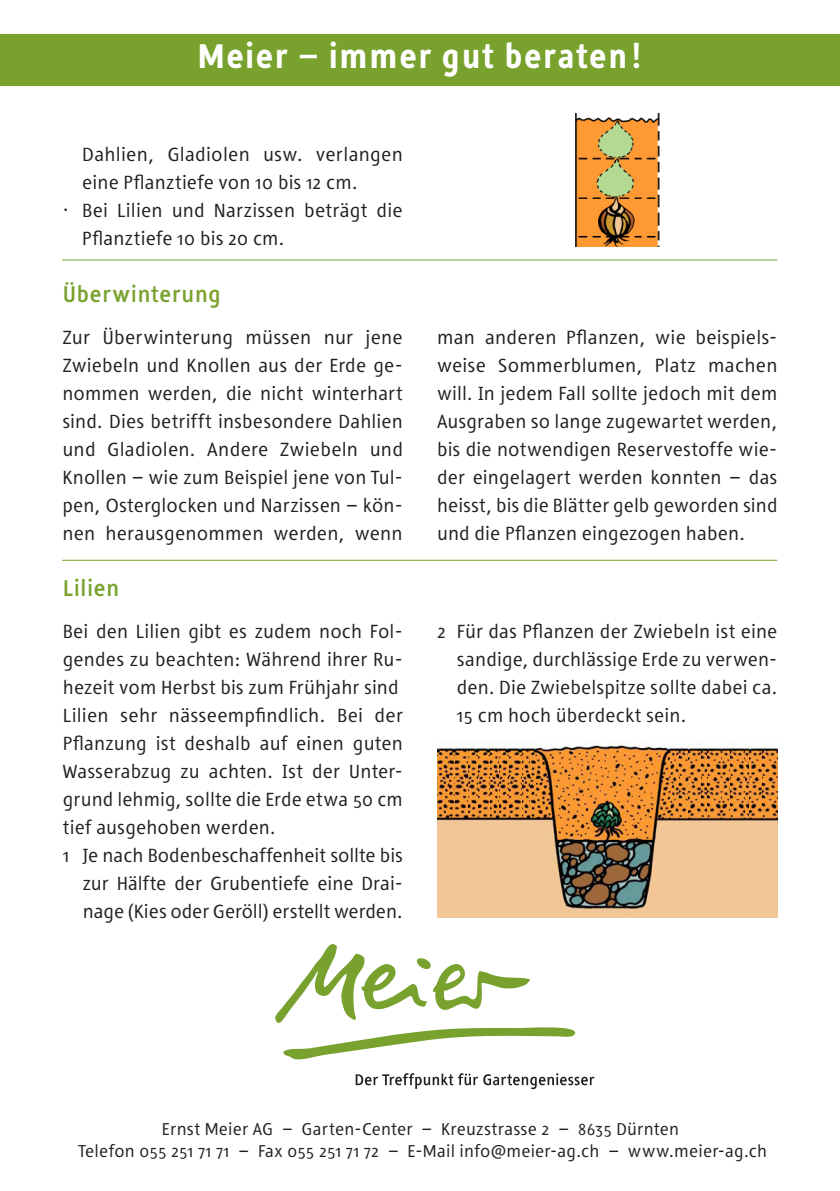
<style>
.page{position:relative;width:840px;height:1191px;background:#fff}
.page>*{position:absolute;margin:0;border:0;box-sizing:border-box;transform-origin:0 0}
._02_Headline{font:900 36px "Tara";letter-spacing:.01em;color:#fff}
._04_Thementitel{font:700 24px "Tara";letter-spacing:.005em;color:#78a22d}
._06_Grundtext{font:20px/28px "Tara";letter-spacing:.005em;color:#231f20;text-align:justify}
._07_Liste_Grundtext{font:20px/28px "Tara";letter-spacing:.005em;color:#231f20}
.adresse_A5{font:18px "Tara";letter-spacing:.01em;color:#231f20}
</style>
<div class="page">
<div style="left:0;top:34px;width:839px;height:51px;background:#78a22d"></div>
<svg style="left:355px;top:1073px;width:239px;height:16px"></svg>
<svg style="left:275px;top:944px;width:301px;height:116px"></svg>
<img style="left:575px;top:113px;width:84px;height:133px">
<img style="left:529px;top:741px;width:149px;height:176px">
<img style="left:521px;top:741px;width:8px;height:176px">
<img style="left:508px;top:741px;width:13px;height:176px">
<img style="left:498px;top:741px;width:10px;height:176px">
<img style="left:678px;top:741px;width:10px;height:176px">
<img style="left:688px;top:741px;width:13px;height:176px">
<img style="left:701px;top:747px;width:6px;height:170px">
<img style="left:707px;top:741px;width:22px;height:176px">
<img style="left:744px;top:741px;width:5px;height:176px">
<img style="left:489px;top:741px;width:9px;height:176px">
<img style="left:477px;top:741px;width:12px;height:176px">
<img style="left:454px;top:741px;width:23px;height:176px">
<img style="left:448px;top:743px;width:6px;height:174px">
<img style="left:437px;top:741px;width:11px;height:176px">
<img style="left:729px;top:741px;width:15px;height:176px">
<img style="left:749px;top:741px;width:27px;height:176px">
<hr style="left:62px;top:560px;width:714px;height:1px;background:#78a22d">
<hr style="left:62px;top:259px;width:714px;height:1px;background:#78a22d">
<p class="_02_Headline" style="left:197px;top:37px;width:447px">Meier – immer gut beraten!</p>
<p class="_07_Liste_Grundtext" style="left:82px;top:141px;width:322px">Dahlien, Gladiolen usw. verlangen eine Pflanztiefe von 10 bis 12 cm.</p>
<p class="_07_Liste_Grundtext" style="left:82px;top:197px;width:322px;text-indent:-20px">· Bei Lilien und Narzissen beträgt die<br>Pflanztiefe 10 bis 20 cm.</p>
<p class="_04_Thementitel" style="left:62px;top:280px;width:160px">Überwinterung</p>
<p class="_06_Grundtext" style="left:62px;top:323px;width:342px">Zur Überwinterung müssen nur jene Zwiebeln und Knollen aus der Erde ge&shy;nommen werden, die nicht winterhart sind. Dies betrifft insbesondere Dahlien und Gladiolen. Andere Zwiebeln und Knollen – wie zum Beispiel jene von Tul&shy;pen, Osterglocken und Narzissen – kön&shy;nen herausgenommen werden, wenn</p>
<p class="_06_Grundtext" style="left:437px;top:323px;width:342px">man anderen Pflanzen, wie beispiels&shy;weise Sommerblumen, Platz machen will. In jedem Fall sollte jedoch mit dem Ausgraben so lange zugewartet werden, bis die notwendigen Reservestoffe wie&shy;der eingelagert werden konnten – das heisst, bis die Blätter gelb geworden sind und die Pflanzen eingezogen haben.</p>
<p class="_04_Thementitel" style="left:63px;top:574px;width:58px">Lilien</p>
<p class="_06_Grundtext" style="left:63px;top:617px;width:341px">Bei den Lilien gibt es zudem noch Fol&shy;gendes zu beachten: Während ihrer Ru&shy;hezeit vom Herbst bis zum Frühjahr sind</p>
<p class="_06_Grundtext" style="left:63px;top:701px;width:341px">Lilien sehr nässeempfindlich. Bei der Pflanzung ist deshalb auf einen guten Wasserabzug zu achten. Ist der Unter&shy;grund lehmig, sollte die Erde etwa 50 cm tief ausgehoben werden.</p>
<p class="_07_Liste_Grundtext" style="left:83px;top:841px;width:321px;text-align:justify;text-indent:-20px">1 Je nach Bodenbeschaffenheit sollte bis zur Hälfte der Grubentiefe eine Drai&shy;nage (Kies oder Geröll) erstellt werden.</p>
<p class="_07_Liste_Grundtext" style="left:456px;top:617px;width:322px;text-align:justify;text-indent:-20px">2 Für das Pflanzen der Zwiebeln ist eine sandige, durchlässige Erde zu verwen&shy;den. Die Zwiebelspitze sollte dabei ca.<br>15 cm hoch überdeckt sein.</p>
<p class="adresse_A5" style="left:162px;top:1119px;width:518px">Ernst Meier AG – Garten-Center – Kreuzstrasse 2 – 8635 Dürnten</p>
<p class="adresse_A5" style="left:78px;top:1141px;width:690px">Telefon 055 251 71 71 – Fax 055 251 71 72 – E-Mail info@meier-ag.ch – www.meier-ag.ch</p>
</div>
